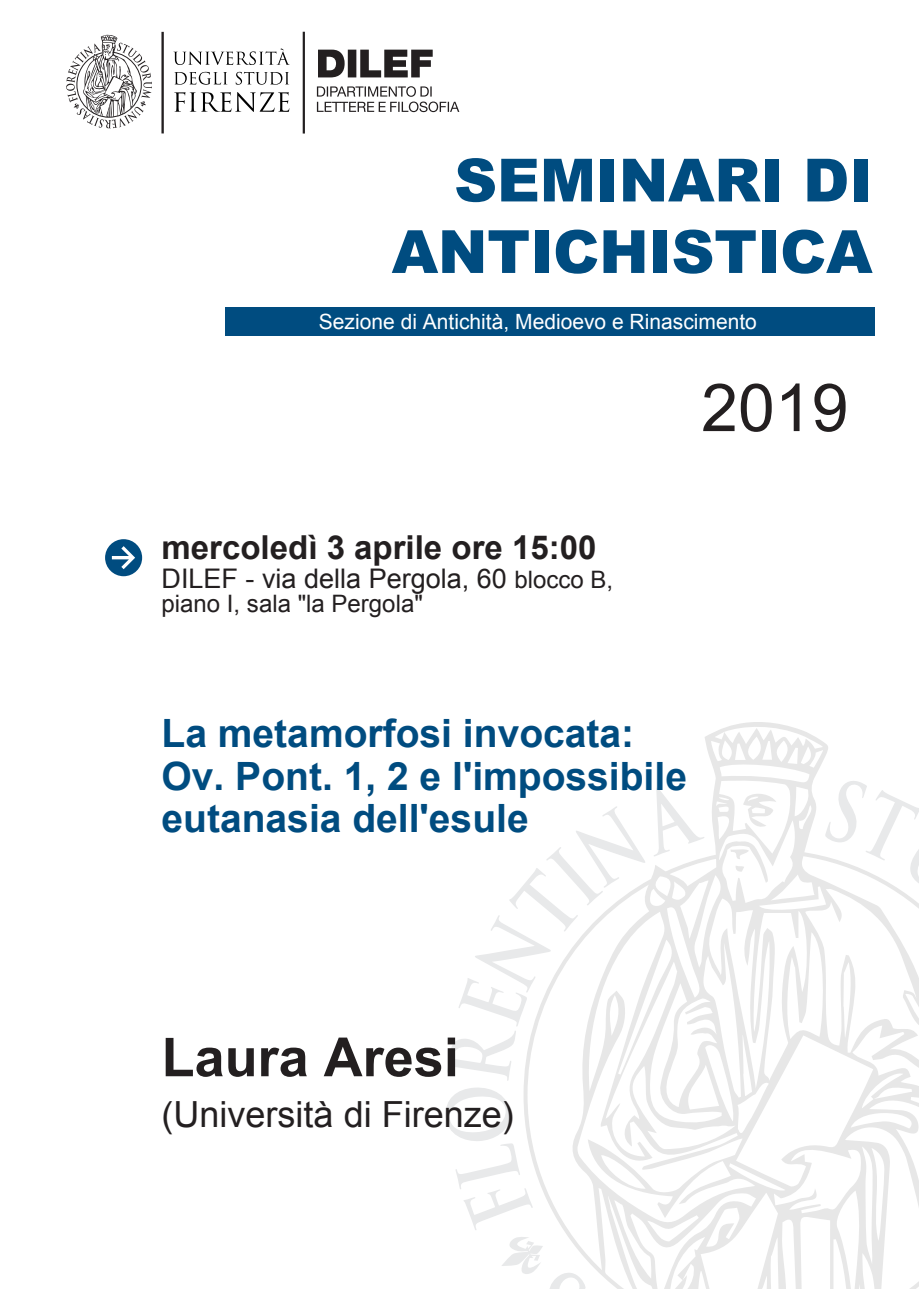
<style>
.page{position:relative;width:919px;height:1289px;background:#fff}
.page>*{position:absolute;margin:0;border:0;box-sizing:border-box;transform-origin:0 0}
.t1{font:66.15px "Arial";color:#231f20}
.t2{font:900 59.55px/71.6px "Arial";letter-spacing:-.005em;color:#004c80;text-align:right}
.t3{font:700 54px "Arial";color:#231f20}
.t4{font:54px "Klavika";color:#004c80}
.t5{font:700 39px/42.3px "Arial";color:#004c80}
.t6{font:36px "Arial";color:#231f20}
.t7{font:700 33px "Arial";color:#231f20}
.t8{font:27px "Arial";color:#231f20}
.t9{font:24px "Arial";color:#231f20}
.t10{font:21px "Arial";color:#fff}
.s1{font-size:24px}
</style>
<div class="page">
<svg style="left:447px;top:847px;width:114px;height:233px"></svg>
<svg style="left:521px;top:849px;width:48px;height:237px"></svg>
<svg style="left:569px;top:722px;width:349px;height:566px"></svg>
<svg style="left:446px;top:1086px;width:185px;height:203px"></svg>
<hr style="left:161px;top:32px;width:3px;height:101px;background:#231f20">
<svg style="left:174px;top:92px;width:115px;height:20px"></svg>
<svg style="left:174px;top:72px;width:115px;height:13px"></svg>
<svg style="left:173px;top:48px;width:117px;height:17px"></svg>
<svg style="left:66px;top:34px;width:86px;height:94px"></svg>
<hr style="left:303px;top:32px;width:2px;height:101px;background:#231f20">
<svg style="left:317px;top:86px;width:142px;height:26px"></svg>
<svg style="left:318px;top:50px;width:114px;height:27px"></svg>
<div style="left:225px;top:306px;width:649px;height:29px;background:#004c80"></div>
<p class="t2" style="left:391px;top:142px;width:482px">SEMINARI DI<br>ANTICHISTICA</p>
<p class="t10" style="left:319px;top:308px;width:439px">Sezione di Antichità, Medioevo e Rinascimento</p>
<p class="t1" style="left:701px;top:364px;width:149px">2019</p>
<p class="t4" style="left:102px;top:528px;width:44px">•</p>
<p class="t7" style="left:161px;top:525px;width:436px">mercoledì 3 aprile ore 15:00</p>
<p class="t8" style="left:161px;top:560px;width:453px">DILEF - via della Pergola, 60 <span class="s1">blocco B,</span></p>
<p class="t9" style="left:161px;top:588px;width:263px">piano I, sala "la Pergola"</p>
<p class="t5" style="left:161px;top:713px;width:527px">La metamorfosi invocata:<br>Ov. Pont. 1, 2 e l'impossibile eutanasia dell'esule</p>
<p class="t3" style="left:161px;top:1021px;width:299px">Laura Aresi</p>
<p class="t6" style="left:161px;top:1090px;width:354px">(Università di Firenze)</p>
</div>
